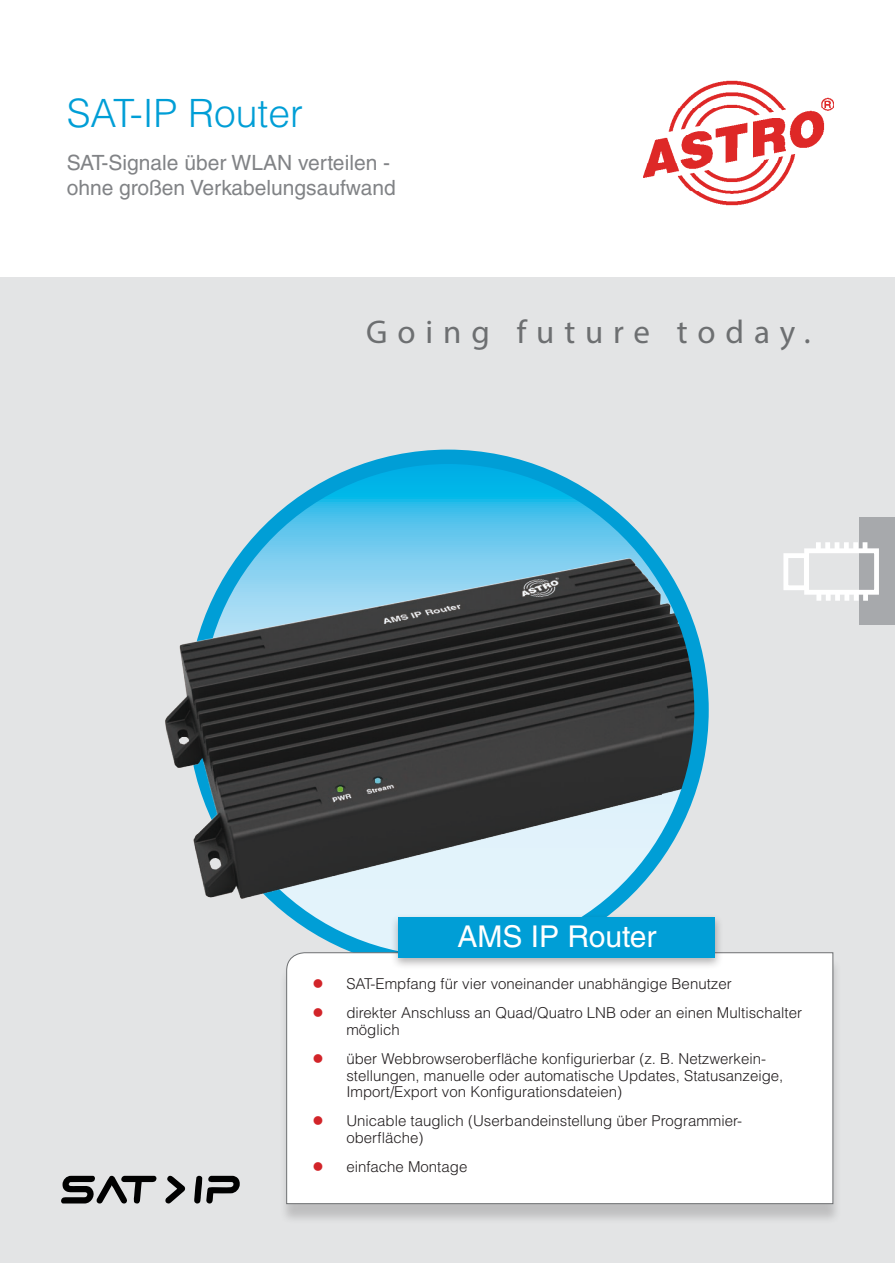
<style>
.page{position:relative;width:895px;height:1263px;background:#fff}
.page>*{position:absolute;margin:0;border:0;box-sizing:border-box;transform-origin:0 0}
.t1{font:300 39px "Helvetica LT Std";color:#009ed6}
.t2{font:33px "Myriad Pro";letter-spacing:.3em;color:#6d6f71}
.t3{font:30px "Helvetica LT Std";color:#fff}
.t4{font:21px/25.2px "Helvetica LT Std";color:#818386}
.t5{font:300 15px/29.2px "Helvetica LT Std";color:#231f20}
</style>
<div class="page">
<img style="left:643px;top:81px;width:190px;height:125px">
<div style="left:0;top:278px;width:895px;height:985px;background:#e3e4e5"></div>
<svg style="left:195px;top:457px;width:506px;height:506px;background:#2eb9e7"></svg>
<img style="left:661px;top:560px;width:40px;height:301px">
<div style="left:279px;top:957px;width:563px;height:268px;background:#231f20;opacity:.19"></div>
<div style="left:286px;top:952px;width:547px;height:252px;background:#fff"></div>
<div style="left:391px;top:913px;width:332px;height:56px;background:#231f20;opacity:.35"></div>
<div style="left:399px;top:917px;width:316px;height:40px;background:#009ed6"></div>
<div style="left:859px;top:517px;width:36px;height:107px;background:#a7a9ac"></div>
<div style="left:804px;top:548px;width:75px;height:47px;border:5px solid #fff"></div>
<div style="left:783px;top:553px;width:25px;height:37px;border:5px solid #fff"></div>
<svg style="left:816px;top:542px;width:51px;height:7px"></svg>
<svg style="left:816px;top:594px;width:52px;height:7px"></svg>
<svg style="left:61px;top:1176px;width:96px;height:27px"></svg>
<svg style="left:165px;top:1176px;width:20px;height:27px"></svg>
<svg style="left:194px;top:1176px;width:46px;height:27px"></svg>
<img style="left:165px;top:540px;width:496px;height:398px">
<svg style="left:314px;top:979px;width:8px;height:9px"></svg>
<svg style="left:314px;top:1009px;width:8px;height:8px"></svg>
<svg style="left:314px;top:1054px;width:8px;height:9px"></svg>
<svg style="left:314px;top:1117px;width:8px;height:8px"></svg>
<svg style="left:314px;top:1162px;width:8px;height:9px"></svg>
<h1 class="t1" style="left:67px;top:89px;width:238px">SAT-IP Router</h1>
<h3 class="t4" style="left:67px;top:150px;width:330px">SAT-Signale über WLAN verteilen - ohne großen Verkabelungsaufwand</h3>
<h2 class="t2" style="left:366px;top:312px;width:446px">Going future today.</h2>
<h3 class="t3" style="left:457px;top:919px;width:200px">AMS IP Router</h3>
<p class="t5" style="left:346px;top:969px;width:457px">SAT-Empfang für vier voneinander unabhängige Benutzer<br>direkter Anschluss an Quad/Quatro LNB oder an einen Multischalter</p>
<p class="t5" style="left:346px;top:1015px;width:421px">möglich<br>über Webbrowseroberfläche konfigurierbar (z. B. Netzwerkein-</p>
<p class="t5" style="left:346px;top:1067px;width:438px;line-height:16.5px">stellungen, manuelle oder automatische Updates, Statusanzeige,<br>Import/Export von Konfigurationsdateien)</p>
<p class="t5" style="left:346px;top:1113px;width:397px;line-height:16.5px">Unicable tauglich (Userbandeinstellung über Programmier&shy;oberfläche)</p>
<p class="t5" style="left:346px;top:1152px;width:122px">einfache Montage</p>
</div>
